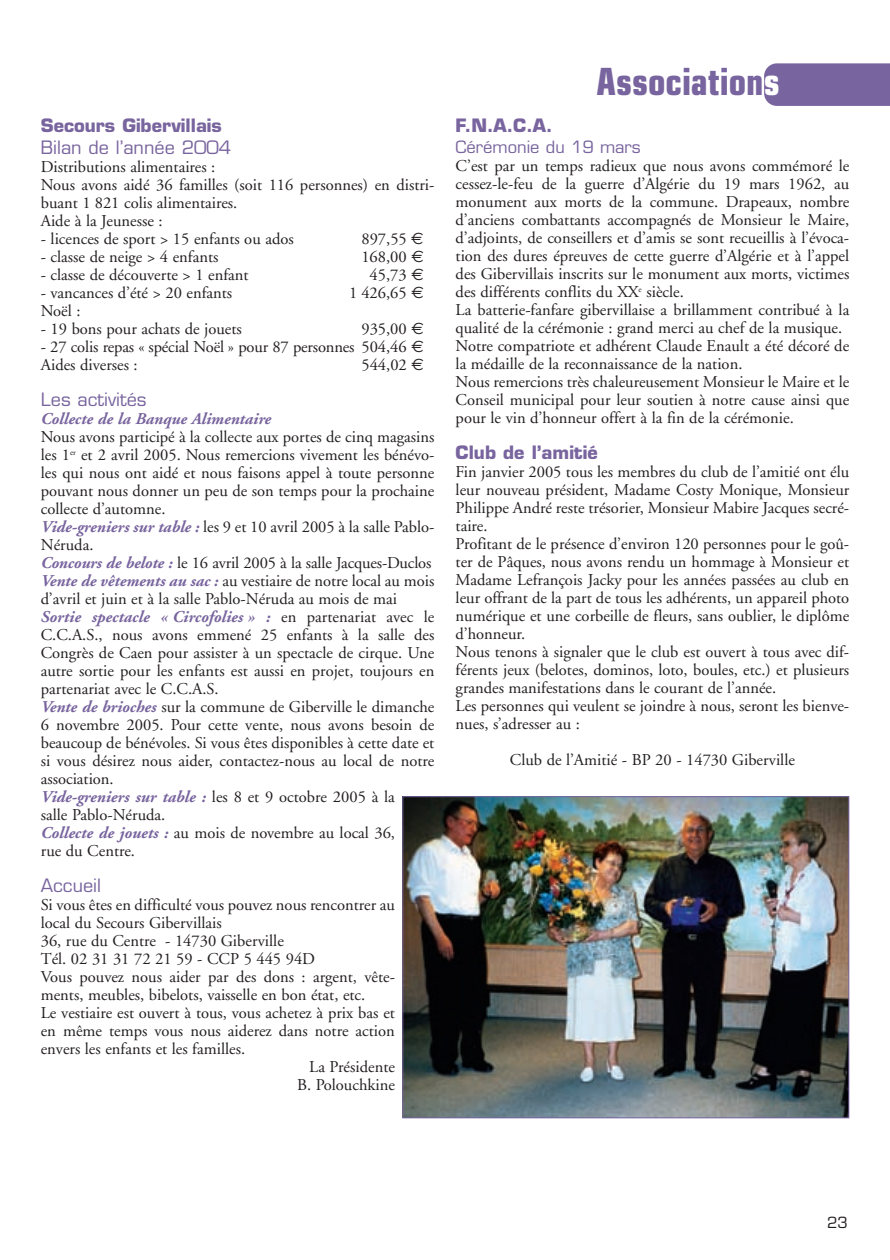
<style>
.page{position:relative;width:890px;height:1260px;background:#fff}
.page>*{position:absolute;margin:0;border:0;box-sizing:border-box;transform-origin:0 0}
.t1{font:700 condensed 37.5px "Eurostile";color:#78649e}
.t2{font:700 18px "Eurostile";color:#78649e}
.t3{font:18px "Eurostile";color:#78649e}
.t4{font:16.5px/18px "Adobe Garamond";color:#231f20}
.t5{font:italic 700 16.5px "Adobe Garamond";color:#78649e}
.t6{font:16.5px "Eurostile";color:#78649e}
.t7{font:15px "Eurostile";color:#231f20}
.s1{font-family:"Euro Sans"}
.s2{font-weight:700;font-style:italic;color:#78649e}
.s3{color:#fff}
</style>
<div class="page">
<img style="left:402px;top:63px;width:487px;height:1056px">
<p class="t2" style="left:41px;top:119px;width:183px">Secours Gibervillais</p>
<p class="t3" style="left:41px;top:140px;width:192px">Bilan de l’année 2004</p>
<p class="t4" style="left:41px;top:159px;width:395px">Distributions alimentaires :<br>Nous avons aidé 36 familles (soit 116 personnes) en distri&shy;buant 1 821 colis alimentaires.<br>Aide à la Jeunesse :</p>
<p class="t4" style="left:41px;top:231px;width:254px">- licences de sport &gt; 15 enfants ou ados</p>
<p class="t4" style="left:361px;top:231px;width:64px">897,55 <span class="s1">€</span></p>
<p class="t4" style="left:41px;top:249px;width:179px">- classe de neige &gt; 4 enfants</p>
<p class="t4" style="left:361px;top:249px;width:64px">168,00 <span class="s1">€</span></p>
<p class="t4" style="left:41px;top:267px;width:209px">- classe de découverte &gt; 1 enfant</p>
<p class="t4" style="left:369px;top:267px;width:56px">45,73 <span class="s1">€</span></p>
<p class="t4" style="left:41px;top:285px;width:193px">- vancances d’été &gt; 20 enfants</p>
<p class="t4" style="left:349px;top:285px;width:76px">1 426,65 <span class="s1">€</span></p>
<p class="t4" style="left:41px;top:303px;width:41px">Noël :</p>
<p class="t4" style="left:41px;top:321px;width:202px">- 19 bons pour achats de jouets</p>
<p class="t4" style="left:361px;top:321px;width:64px">935,00 <span class="s1">€</span></p>
<p class="t4" style="left:41px;top:339px;width:384px">- 27 colis repas « spécial Noël » pour 87 personnes 504,46 <span class="s1">€<br></span>Aides diverses :</p>
<p class="t4" style="left:361px;top:357px;width:64px">544,02 <span class="s1">€</span></p>
<p class="t3" style="left:41px;top:392px;width:107px">Les activités</p>
<p class="t5" style="left:41px;top:412px;width:232px">Collecte de la Banque Alimentaire</p>
<p class="t4" style="left:41px;top:429px;width:395px">Nous avons participé à la collecte aux portes de cinq magasins les 1<sup>er</sup> et 2 avril 2005. Nous remercions vivement les bénévo&shy;les qui nous ont aidé et nous faisons appel à toute personne pouvant nous donner un peu de son temps pour la prochaine collecte d’automne.<br><span class="s2">Vide-greniers sur table :</span> les 9 et 10 avril 2005 à la salle Pablo-Néruda.<br><span class="s2">Concours de belote :</span> le 16 avril 2005 à la salle Jacques-Duclos <span class="s2">Vente de vêtements au sac :</span> au vestiaire de notre local au mois d’avril et juin et à la salle Pablo-Néruda au mois de mai <span class="s2">Sortie spectacle « Circofolies » :</span> en partenariat avec le C.C.A.S., nous avons emmené 25 enfants à la salle des Congrès de Caen pour assister à un spectacle de cirque. Une autre sortie pour les enfants est aussi en projet, toujours en partenariat avec le C.C.A.S.<br><span class="s2">Vente de brioches</span> sur la commune de Giberville le dimanche 6 novembre 2005. Pour cette vente, nous avons besoin de beaucoup de bénévoles. Si vous êtes disponibles à cette date et si vous désirez nous aider, contactez-nous au local de notre association.<br><span class="s2">Vide-greniers sur table :</span> les 8 et 9 octobre 2005 à la<br>salle Pablo-Néruda.<br><span class="s2">Collecte de jouets :</span> au mois de novembre au local 36,<br>rue du Centre.</p>
<p class="t3" style="left:41px;top:878px;width:62px">Accueil</p>
<p class="t4" style="left:41px;top:897px;width:355px">Si vous êtes en difficulté vous pouvez nous rencontrer au</p>
<p class="t4" style="left:41px;top:915px;width:182px">local du Secours Gibervillais</p>
<p class="t4" style="left:41px;top:933px;width:244px">36, rue du Centre - 14730 Giberville</p>
<p class="t4" style="left:41px;top:951px;width:276px">Tél. 02 31 31 72 21 59 - CCP 5 445 94D</p>
<p class="t4" style="left:41px;top:969px;width:355px">Vous pouvez nous aider par des dons : argent, vête-</p>
<p class="t4" style="left:41px;top:987px;width:326px">ments, meubles, bibelots, vaisselle en bon état, etc.</p>
<p class="t4" style="left:41px;top:1005px;width:355px">Le vestiaire est ouvert à tous, vous achetez à prix bas et</p>
<p class="t4" style="left:41px;top:1023px;width:355px">en même temps vous nous aiderez dans notre action</p>
<p class="t4" style="left:41px;top:1041px;width:206px">envers les enfants et les familles.</p>
<p class="t4" style="left:309px;top:1059px;width:87px">La Présidente</p>
<p class="t4" style="left:297px;top:1077px;width:99px">B. Polouchkine</p>
<h1 class="t1" style="left:596px;top:68px;width:184px">Association<span class="s3">s</span></h1>
<p class="t2" style="left:455px;top:119px;width:98px">F.N.A.C.A.</p>
<p class="t6" style="left:455px;top:141px;width:187px">Cérémonie du 19 mars</p>
<p class="t4" style="left:455px;top:158px;width:395px">C’est par un temps radieux que nous avons commémoré le cessez-le-feu de la guerre d’Algérie du 19 mars 1962, au monument aux morts de la commune. Drapeaux, nombre d’anciens combattants accompagnés de Monsieur le Maire, d’adjoints, de conseillers et d’amis se sont recueillis à l’évoca&shy;tion des dures épreuves de cette guerre d’Algérie et à l’appel des Gibervillais inscrits sur le monument aux morts, victimes des différents conflits du XX<sup>e</sup> siècle.<br>La batterie-fanfare gibervillaise a brillamment contribué à la qualité de la cérémonie : grand merci au chef de la musique.<br>Notre compatriote et adhérent Claude Enault a été décoré de la médaille de la reconnaissance de la nation.<br>Nous remercions très chaleureusement Monsieur le Maire et le Conseil municipal pour leur soutien à notre cause ainsi que pour le vin d’honneur offert à la fin de la cérémonie.</p>
<p class="t2" style="left:455px;top:445px;width:143px">Club de l’amitié</p>
<p class="t4" style="left:455px;top:464px;width:395px">Fin janvier 2005 tous les membres du club de l’amitié ont élu leur nouveau président, Madame Costy Monique, Monsieur Philippe André reste trésorier, Monsieur Mabire Jacques secré&shy;taire.<br>Profitant de le présence d’environ 120 personnes pour le goû&shy;ter de Pâques, nous avons rendu un hommage à Monsieur et Madame Lefrançois Jacky pour les années passées au club en leur offrant de la part de tous les adhérents, un appareil photo numérique et une corbeille de fleurs, sans oublier, le diplôme d’honneur.<br>Nous tenons à signaler que le club est ouvert à tous avec dif&shy;férents jeux (belotes, dominos, loto, boules, etc.) et plusieurs grandes manifestations dans le courant de l’année.<br>Les personnes qui veulent se joindre à nous, seront les bienve&shy;nues, s’adresser au :</p>
<p class="t4" style="left:510px;top:752px;width:286px">Club de l’Amitié - BP 20 - 14730 Giberville</p>
<p class="t7" style="left:826px;top:1216px;width:22px">23</p>
</div>
